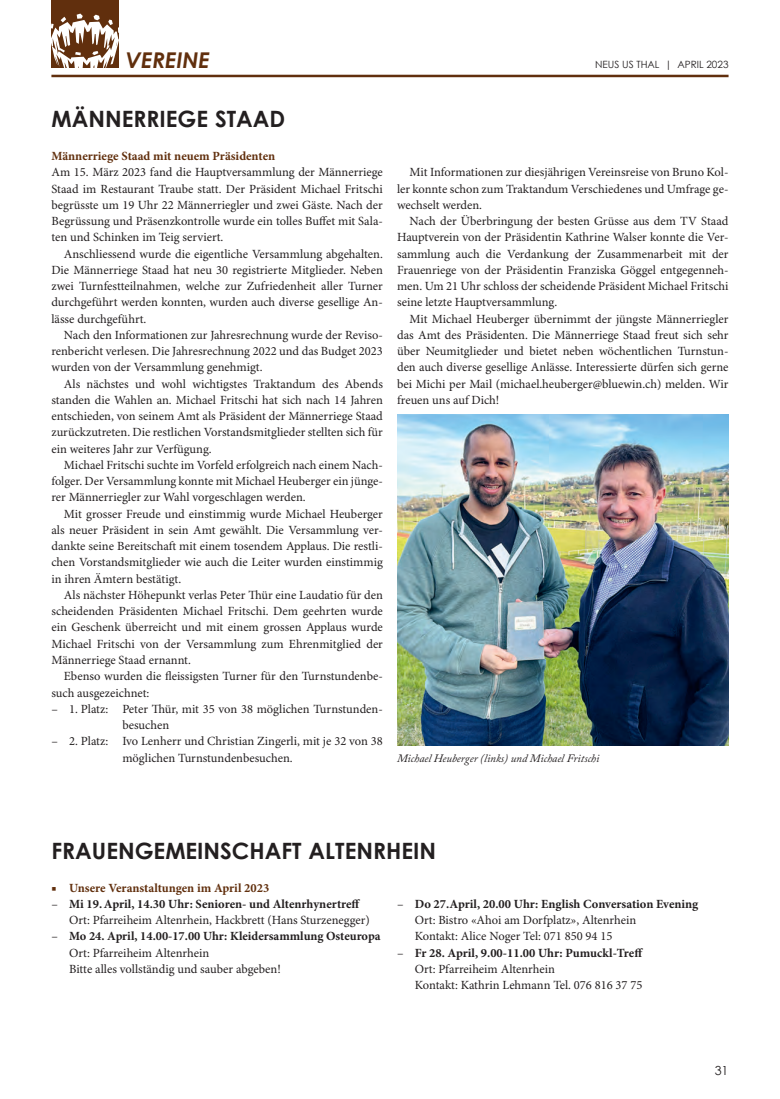
<style>
.page{position:relative;width:780px;height:1099px;background:#fff}
.page>*{position:absolute;margin:0;border:0;box-sizing:border-box;transform-origin:0 0}
.t1{font:700 22.5px "Century Gothic";color:#231f20}
.t2{font:italic 700 21.75px "Century Gothic";color:#612f0d}
.t3{font:12.5px/16.2px "Minion Pro";color:#231f20;text-align:justify}
.t4{font:700 12.5px "Minion Pro";color:#612f0d}
.t5{font:12.5px "Century Gothic";color:#231f20}
.t6{font:italic 11.25px "Adobe Caslon Pro";color:#231f20}
.t7{font:10px "Century Gothic";color:#231f20}
.s1{font-weight:400}
.s2{font-weight:700}
</style>
<div class="page">
<div style="left:51px;top:0;width:68px;height:68px;background:#612f0d"></div>
<hr style="left:51px;top:75px;width:677px;height:2px;background:#612f0d">
<svg style="left:51px;top:14px;width:68px;height:54px"></svg>
<img style="left:397px;top:415px;width:331px;height:330px">
<h2 class="t2" style="left:126px;top:44px;width:85px">VEREINE</h2>
<p class="t7" style="left:595px;top:57px;width:135px">NEUS US THAL | APRIL 2023</p>
<h1 class="t1" style="left:51px;top:102px;width:235px">MÄNNERRIEGE STAAD</h1>
<p class="t4" style="left:51px;top:148px;width:225px">Männerriege Staad mit neuem Präsidenten</p>
<p class="t3" style="left:51px;top:165px;width:333px">Am 15. März 2023 fand die Hauptversammlung der Männerriege Staad im Restaurant Traube statt. Der Präsident Michael Fritschi begrüsste um 19 Uhr 22 Männerriegler und zwei Gäste. Nach der Begrüssung und Präsenzkontrolle wurde ein tolles Buffet mit Sala&shy;ten und Schinken im Teig serviert.</p>
<p class="t3" style="left:51px;top:246px;width:333px;text-indent:13px">Anschliessend wurde die eigentliche Versammlung abgehalten.<br>Die Männerriege Staad hat neu 30 registrierte Mitglieder. Neben zwei Turnfestteilnahmen, welche zur Zufriedenheit aller Turner durchgeführt werden konnten, wurden auch diverse gesellige An&shy;lässe durchgeführt.</p>
<p class="t3" style="left:51px;top:327px;width:333px;text-indent:13px">Nach den Informationen zur Jahresrechnung wurde der Reviso&shy;renbericht verlesen. Die Jahresrechnung 2022 und das Budget 2023 wurden von der Versammlung genehmigt.</p>
<p class="t3" style="left:51px;top:376px;width:333px;text-indent:13px">Als nächstes und wohl wichtigstes Traktandum des Abends standen die Wahlen an. Michael Fritschi hat sich nach 14 Jahren entschieden, von seinem Amt als Präsident der Männerriege Staad zurückzutreten. Die restlichen Vorstandsmitglieder stellten sich für ein weiteres Jahr zur Verfügung.</p>
<p class="t3" style="left:51px;top:457px;width:333px;text-indent:13px">Michael Fritschi suchte im Vorfeld erfolgreich nach einem Nach&shy;folger. Der Versammlung konnte mit Michael Heuberger ein jünge&shy;rer Männerriegler zur Wahl vorgeschlagen werden.</p>
<p class="t3" style="left:51px;top:506px;width:333px;text-indent:13px">Mit grosser Freude und einstimmig wurde Michael Heuberger als neuer Präsident in sein Amt gewählt. Die Versammlung ver&shy;dankte seine Bereitschaft mit einem tosendem Applaus. Die restli&shy;chen Vorstandsmitglieder wie auch die Leiter wurden einstimmig in ihren Ämtern bestätigt.</p>
<p class="t3" style="left:51px;top:587px;width:333px;text-indent:13px">Als nächster Höhepunkt verlas Peter Thür eine Laudatio für den scheidenden Präsidenten Michael Fritschi. Dem geehrten wurde ein Geschenk überreicht und mit einem grossen Applaus wurde Michael Fritschi von der Versammlung zum Ehrenmitglied der Männerriege Staad ernannt.</p>
<p class="t3" style="left:51px;top:668px;width:333px;text-indent:13px">Ebenso wurden die fleissigsten Turner für den Turnstundenbe&shy;such ausgezeichnet:</p>
<p class="t3" style="left:122px;top:701px;width:262px;text-indent:-71px">– 1. Platz: Peter Thür, mit 35 von 38 möglichen Turnstunden&shy;besuchen</p>
<p class="t3" style="left:122px;top:733px;width:262px;text-indent:-71px">– 2. Platz: Ivo Lenherr und Christian Zingerli, mit je 32 von 38 möglichen Turnstundenbesuchen.</p>
<p class="t3" style="left:397px;top:165px;width:333px;text-indent:13px">Mit Informationen zur diesjährigen Vereinsreise von Bruno Kol&shy;ler konnte schon zum Traktandum Verschiedenes und Umfrage ge&shy;wechselt werden.</p>
<p class="t3" style="left:397px;top:213px;width:333px;text-indent:13px">Nach der Überbringung der besten Grüsse aus dem TV Staad Hauptverein von der Präsidentin Kathrine Walser konnte die Ver&shy;sammlung auch die Verdankung der Zusammenarbeit mit der Frauenriege von der Präsidentin Franziska Göggel entgegenneh&shy;men. Um 21 Uhr schloss der scheidende Präsident Michael Fritschi seine letzte Hauptversammlung.</p>
<p class="t3" style="left:397px;top:311px;width:333px;text-indent:13px">Mit Michael Heuberger übernimmt der jüngste Männerriegler das Amt des Präsidenten. Die Männerriege Staad freut sich sehr über Neumitglieder und bietet neben wöchentlichen Turnstun&shy;den auch diverse gesellige Anlässe. Interessierte dürfen sich gerne bei Michi per Mail (michael.heuberger@bluewin.ch) melden. Wir freuen uns auf Dich!</p>
<p class="t6" style="left:397px;top:751px;width:204px">Michael Heuberger (links) und Michael Fritschi</p>
<h1 class="t1" style="left:51px;top:833px;width:386px">FRAUENGEMEINSCHAFT ALTENRHEIN</h1>
<p class="t4" style="left:51px;top:880px;width:219px"><span class="s1">■</span> Unsere Veranstaltungen im April 2023</p>
<p class="t3" style="left:69px;top:896px;width:302px;text-indent:-18px">– <span class="s2">Mi 19.April, 14.30 Uhr: Senioren- und Altenrhynertreff<br></span>Ort: Pfarreiheim Altenrhein, Hackbrett (Hans Sturzenegger)</p>
<p class="t3" style="left:69px;top:928px;width:313px;text-align:left;text-indent:-18px">– <span class="s2">Mo 24. April, 14.00-17.00 Uhr: Kleidersammlung Osteuropa<br></span>Ort: Pfarreiheim Altenrhein<br>Bitte alles vollständig und sauber abgeben!</p>
<p class="t3" style="left:415px;top:896px;width:285px;text-align:left;text-indent:-18px">– <span class="s2">Do 27.April, 20.00 Uhr: English Conversation Evening<br></span>Ort: Bistro «Ahoi am Dorfplatz», Altenrhein<br>Kontakt: Alice Noger Tel: 071 850 94 15</p>
<p class="t3" style="left:415px;top:945px;width:230px;text-align:left;text-indent:-18px">– <span class="s2">Fr 28. April, 9.00-11.00 Uhr: Pumuckl-Treff<br></span>Ort: Pfarreiheim Altenrhein<br>Kontakt: Kathrin Lehmann Tel. 076 816 37 75</p>
<p class="t5" style="left:714px;top:1061px;width:15px">31</p>
</div>
